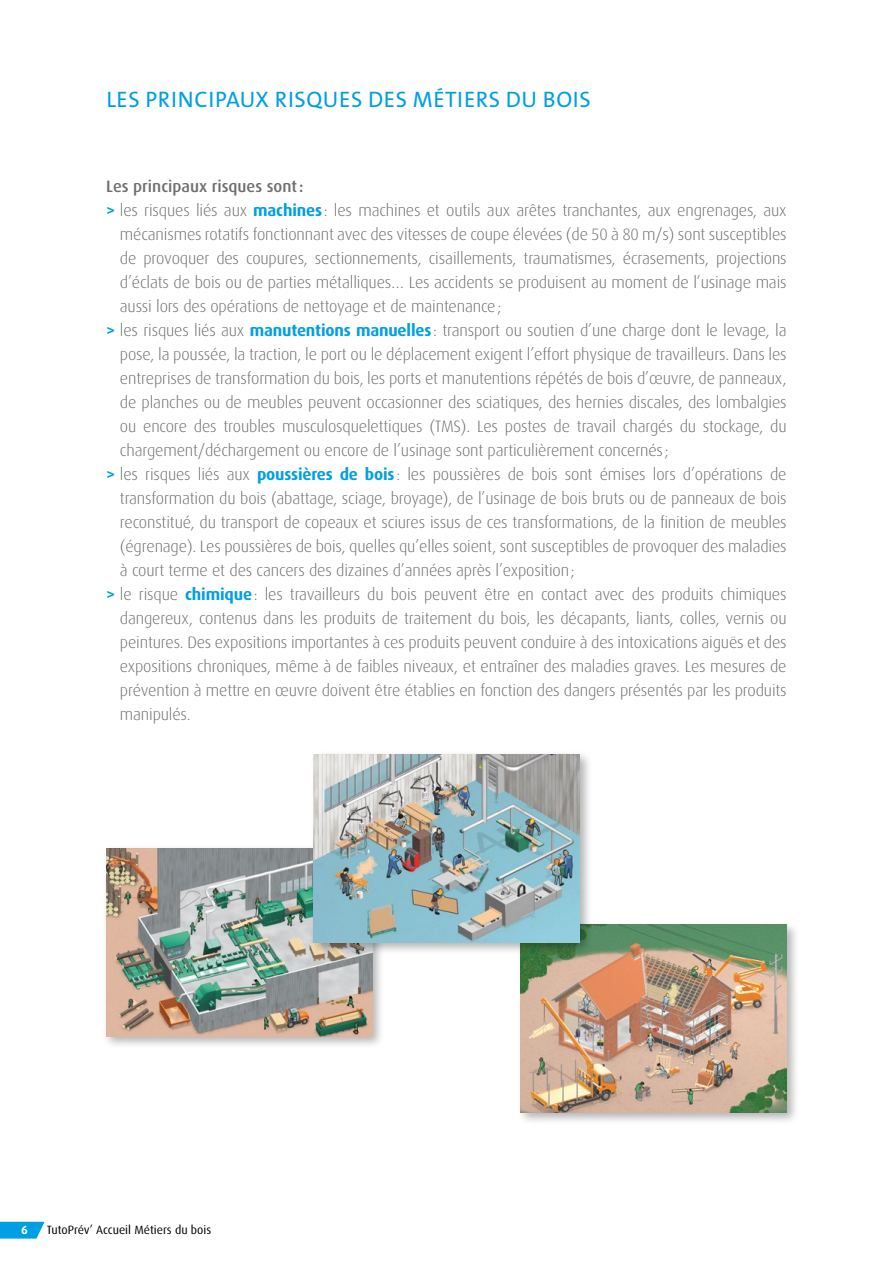
<style>
.page{position:relative;width:893px;height:1263px;background:#fff}
.page>*{position:absolute;margin:0;border:0;box-sizing:border-box;transform-origin:0 0}
.t1{font:22.5px "The Sans OT5 Plain";letter-spacing:.025em;color:#009fe3}
.t2{font:300 16.5px "Dax OT";letter-spacing:-.01em;color:#706f6f}
.t3{font:500 16.5px "Dax OT";color:#706f6f}
.t4{font:12px "Dax OT";color:#000}
.t5{font:700 12px "Dax OT";color:#fff}
.s1{font-weight:700;color:#009fe3}
</style>
<div class="page">
<svg style="left:0;top:1222px;width:45px;height:16px"></svg>
<div style="left:517px;top:920px;width:282px;height:205px;background:#000;opacity:.3"></div>
<img style="left:521px;top:925px;width:266px;height:188px">
<div style="left:102px;top:844px;width:283px;height:205px;background:#000;opacity:.3"></div>
<img style="left:106px;top:848px;width:266px;height:188px">
<div style="left:309px;top:750px;width:283px;height:205px;background:#000;opacity:.3"></div>
<img style="left:314px;top:754px;width:265px;height:188px">
<h1 class="t1" style="left:106px;top:85px;width:486px">LES PRINCIPAUX RISQUES DES MÉTIERS DU BOIS</h1>
<p class="t3" style="left:106px;top:175px;width:199px">Les principaux risques sont:</p>
<p class="t2" style="left:106px;top:199px;width:682px"><span class="s1">&gt;</span> les risques liés aux <span class="s1">machines</span>: les machines et outils aux arêtes tranchantes, aux engrenages, aux</p>
<p class="t2" style="left:120px;top:223px;width:668px">mécanismes rotatifs fonctionnant avec des vitesses de coupe élevées (de 50 à 80 m/s) sont susceptibles</p>
<p class="t2" style="left:120px;top:247px;width:668px">de provoquer des coupures, sectionnements, cisaillements, traumatismes, écrasements, projections</p>
<p class="t2" style="left:120px;top:271px;width:668px">d’éclats de bois ou de parties métalliques… Les accidents se produisent au moment de l’usinage mais</p>
<p class="t2" style="left:120px;top:295px;width:383px">aussi lors des opérations de nettoyage et de maintenance;</p>
<p class="t2" style="left:106px;top:319px;width:682px"><span class="s1">&gt;</span> les risques liés aux <span class="s1">manutentions manuelles</span>: transport ou soutien d’une charge dont le levage, la</p>
<p class="t2" style="left:120px;top:343px;width:668px">pose, la poussée, la traction, le port ou le déplacement exigent l’effort physique de travailleurs. Dans les</p>
<p class="t2" style="left:120px;top:367px;width:668px">entreprises de transformation du bois, les ports et manutentions répétés de bois d’œuvre, de panneaux,</p>
<p class="t2" style="left:120px;top:391px;width:668px">de planches ou de meubles peuvent occasionner des sciatiques, des hernies discales, des lombalgies</p>
<p class="t2" style="left:120px;top:415px;width:668px">ou encore des troubles musculosquelettiques (TMS). Les postes de travail chargés du stockage, du</p>
<p class="t2" style="left:120px;top:439px;width:550px">chargement/déchargement ou encore de l’usinage sont particulièrement concernés;</p>
<p class="t2" style="left:106px;top:463px;width:682px"><span class="s1">&gt;</span> les risques liés aux <span class="s1">poussières de bois</span>: les poussières de bois sont émises lors d’opérations de</p>
<p class="t2" style="left:120px;top:487px;width:668px">transformation du bois (abattage, sciage, broyage), de l’usinage de bois bruts ou de panneaux de bois</p>
<p class="t2" style="left:120px;top:511px;width:668px">reconstitué, du transport de copeaux et sciures issus de ces transformations, de la finition de meubles</p>
<p class="t2" style="left:120px;top:535px;width:668px">(égrenage). Les poussières de bois, quelles qu’elles soient, sont susceptibles de provoquer des maladies</p>
<p class="t2" style="left:120px;top:559px;width:456px">à court terme et des cancers des dizaines d’années après l’exposition;</p>
<p class="t2" style="left:106px;top:583px;width:682px"><span class="s1">&gt;</span> le risque <span class="s1">chimique</span>: les travailleurs du bois peuvent être en contact avec des produits chimiques</p>
<p class="t2" style="left:120px;top:607px;width:668px">dangereux, contenus dans les produits de traitement du bois, les décapants, liants, colles, vernis ou</p>
<p class="t2" style="left:120px;top:631px;width:668px">peintures. Des expositions importantes à ces produits peuvent conduire à des intoxications aiguës et des</p>
<p class="t2" style="left:120px;top:655px;width:668px">expositions chroniques, même à de faibles niveaux, et entraîner des maladies graves. Les mesures de</p>
<p class="t2" style="left:120px;top:679px;width:668px">prévention à mettre en œuvre doivent être établies en fonction des dangers présentés par les produits</p>
<p class="t2" style="left:120px;top:703px;width:72px">manipulés.</p>
<p class="t5" style="left:21px;top:1222px;width:8px">6</p>
<p class="t4" style="left:47px;top:1222px;width:166px">TutoPrév’ Accueil Métiers du bois</p>
</div>
